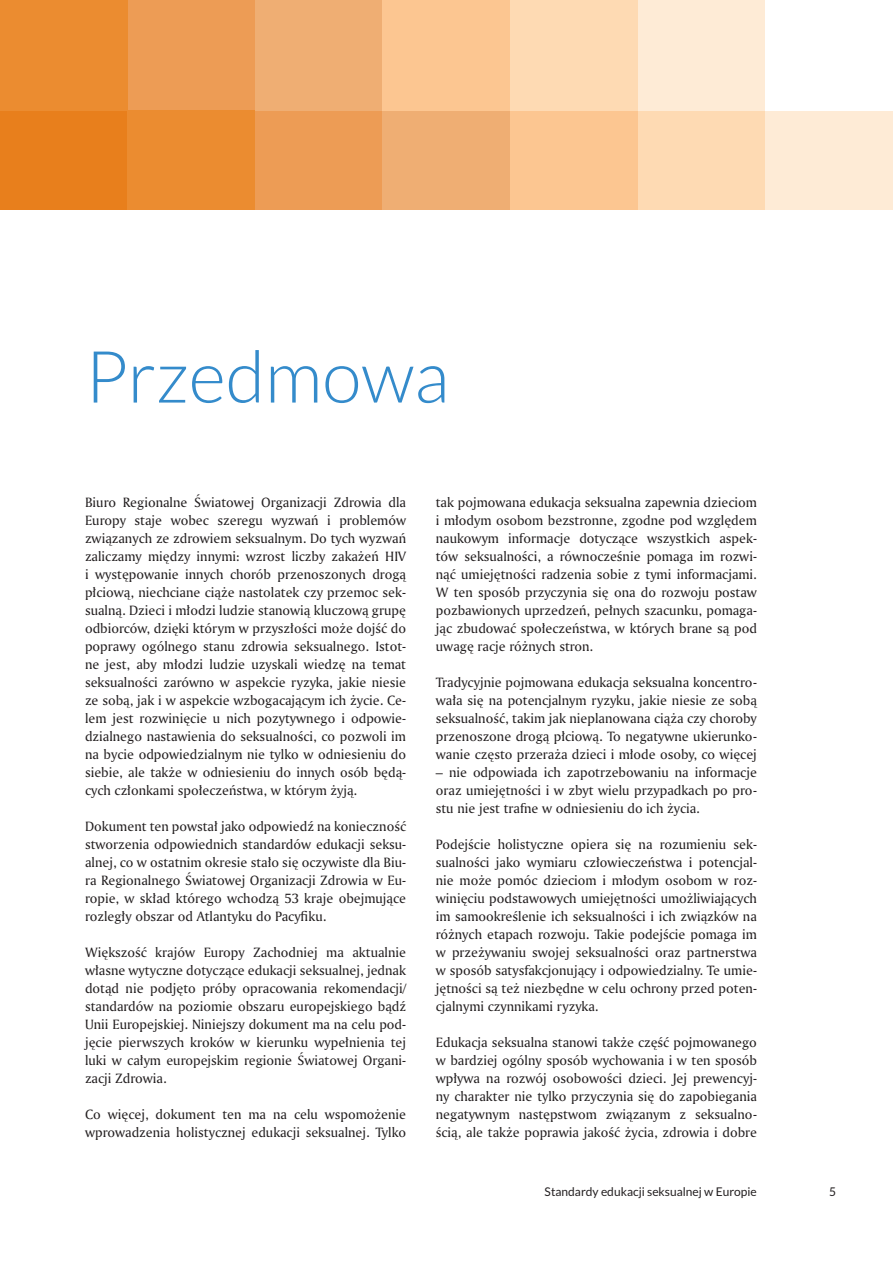
<style>
.page{position:relative;width:893px;height:1263px;background:#fff}
.page>*{position:absolute;margin:0;border:0;box-sizing:border-box;transform-origin:0 0}
.t1{font:300 72px "Lato";color:#348bcb}
.t2{font:14.25px/18px "Amerigo EU";color:#231f20;text-align:justify}
.t3{font:12px "Lato";color:#231f20}
</style>
<div class="page">
<div style="left:128px;top:0;width:127px;height:111px;background:#ed9c55"></div>
<div style="left:0;top:111px;width:128px;height:99px;background:#e87f1c"></div>
<div style="left:128px;top:111px;width:127px;height:99px;background:#eb8c30"></div>
<div style="left:255px;top:111px;width:128px;height:99px;background:#ed9c55"></div>
<div style="left:383px;top:111px;width:127px;height:99px;background:#efae73"></div>
<div style="left:510px;top:111px;width:128px;height:99px;background:#fcc691"></div>
<div style="left:638px;top:111px;width:127px;height:99px;background:#fedab3"></div>
<div style="left:765px;top:111px;width:128px;height:99px;background:#feebd6"></div>
<div style="left:0;top:0;width:128px;height:111px;background:#eb8c30"></div>
<div style="left:255px;top:0;width:128px;height:111px;background:#efae73"></div>
<div style="left:383px;top:0;width:127px;height:111px;background:#fcc691"></div>
<div style="left:510px;top:0;width:128px;height:111px;background:#fedab3"></div>
<div style="left:638px;top:0;width:127px;height:111px;background:#feebd6"></div>
<h1 class="t1" style="left:85px;top:350px;width:366px">Przedmowa</h1>
<p class="t2" style="left:85px;top:494px;width:323px">Biuro Regionalne Światowej Organizacji Zdrowia dla Europy staje wobec szeregu wyzwań i problemów związanych ze zdrowiem seksualnym. Do tych wyzwań zaliczamy między innymi: wzrost liczby zakażeń HIV i występowanie innych chorób przenoszonych drogą płciową, niechciane ciąże nastolatek czy przemoc sek&shy;sualną. Dzieci i młodzi ludzie stanowią kluczową grupę odbiorców, dzięki którym w przyszłości może dojść do poprawy ogólnego stanu zdrowia seksualnego. Istot&shy;ne jest, aby młodzi ludzie uzyskali wiedzę na temat seksualności zarówno w aspekcie ryzyka, jakie niesie ze sobą, jak i w aspekcie wzbogacającym ich życie. Ce&shy;lem jest rozwinięcie u nich pozytywnego i odpowie&shy;dzialnego nastawienia do seksualności, co pozwoli im na bycie odpowiedzialnym nie tylko w odniesieniu do siebie, ale także w odniesieniu do innych osób będą&shy;cych członkami społeczeństwa, w którym żyją.</p>
<p class="t2" style="left:85px;top:818px;width:323px">Dokument ten powstał jako odpowiedź na konieczność stworzenia odpowiednich standardów edukacji seksu&shy;alnej, co w ostatnim okresie stało się oczywiste dla Biu&shy;ra Regionalnego Światowej Organizacji Zdrowia w Eu&shy;ropie, w skład którego wchodzą 53 kraje obejmujące rozległy obszar od Atlantyku do Pacyfiku.</p>
<p class="t2" style="left:85px;top:944px;width:323px">Większość krajów Europy Zachodniej ma aktualnie własne wytyczne dotyczące edukacji seksualnej, jednak dotąd nie podjęto próby opracowania rekomendacji/ standardów na poziomie obszaru europejskiego bądź Unii Europejskiej. Niniejszy dokument ma na celu pod&shy;jęcie pierwszych kroków w kierunku wypełnienia tej luki w całym europejskim regionie Światowej Organi&shy;zacji Zdrowia.</p>
<p class="t2" style="left:85px;top:1106px;width:323px">Co więcej, dokument ten ma na celu wspomożenie wprowadzenia holistycznej edukacji seksualnej. Tylko</p>
<p class="t2" style="left:436px;top:494px;width:323px">tak pojmowana edukacja seksualna zapewnia dzieciom i młodym osobom bezstronne, zgodne pod względem naukowym informacje dotyczące wszystkich aspek&shy;tów seksualności, a równocześnie pomaga im rozwi&shy;nąć umiejętności radzenia sobie z tymi informacjami.<br>W ten sposób przyczynia się ona do rozwoju postaw pozbawionych uprzedzeń, pełnych szacunku, pomaga&shy;jąc zbudować społeczeństwa, w których brane są pod uwagę racje różnych stron.</p>
<p class="t2" style="left:436px;top:674px;width:323px">Tradycyjnie pojmowana edukacja seksualna koncentro&shy;wała się na potencjalnym ryzyku, jakie niesie ze sobą seksualność, takim jak nieplanowana ciąża czy choroby przenoszone drogą płciową. To negatywne ukierunko&shy;wanie często przeraża dzieci i młode osoby, co więcej</p>
<p class="t2" style="left:436px;top:764px;width:323px">– nie odpowiada ich zapotrzebowaniu na informacje oraz umiejętności i w zbyt wielu przypadkach po pro&shy;stu nie jest trafne w odniesieniu do ich życia.</p>
<p class="t2" style="left:436px;top:836px;width:323px">Podejście holistyczne opiera się na rozumieniu sek&shy;sualności jako wymiaru człowieczeństwa i potencjal&shy;nie może pomóc dzieciom i młodym osobom w roz&shy;winięciu podstawowych umiejętności umożliwiających im samookreślenie ich seksualności i ich związków na różnych etapach rozwoju. Takie podejście pomaga im w przeżywaniu swojej seksualności oraz partnerstwa w sposób satysfakcjonujący i odpowiedzialny. Te umie&shy;jętności są też niezbędne w celu ochrony przed poten&shy;cjalnymi czynnikami ryzyka.</p>
<p class="t2" style="left:436px;top:1034px;width:323px">Edukacja seksualna stanowi także część pojmowanego w bardziej ogólny sposób wychowania i w ten sposób wpływa na rozwój osobowości dzieci. Jej prewencyj&shy;ny charakter nie tylko przyczynia się do zapobiegania negatywnym następstwom związanym z seksualno&shy;ścią, ale także poprawia jakość życia, zdrowia i dobre</p>
<p class="t3" style="left:545px;top:1187px;width:214px">Standardy edukacji seksualnej w Europie</p>
<p class="t3" style="left:829px;top:1187px;width:8px">5</p>
</div>
